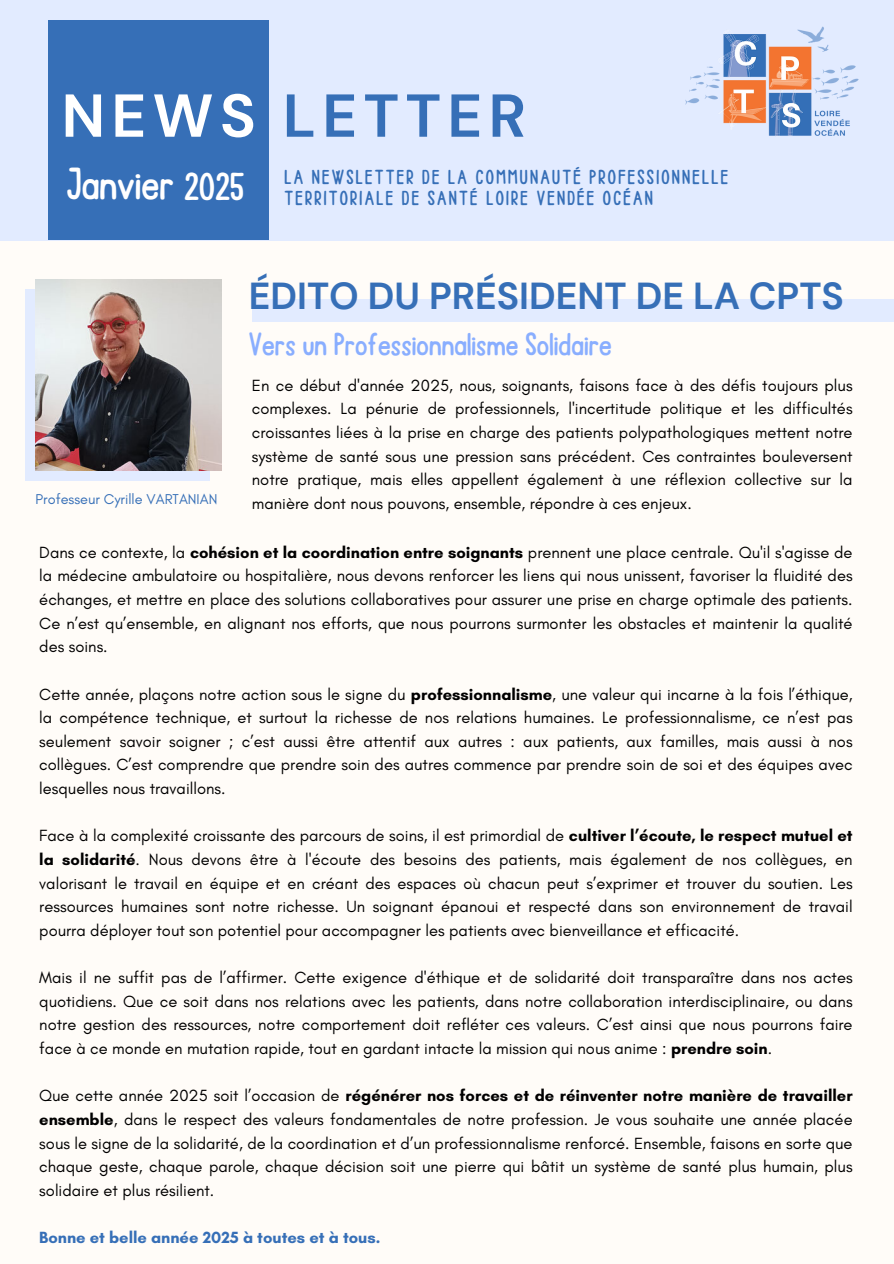
<style>
.page{position:relative;width:894px;height:1264px;background:#fff}
.page>*{position:absolute;margin:0;border:0;box-sizing:border-box;transform-origin:0 0}
.t1{font:700 60.45px "DM Sans";letter-spacing:.105em;color:#366fb7}
.t2{font:47.7px "Ballpoint";color:#fff}
.t3{font:40.95px "Ballpoint";color:#fff}
.t4{font:700 37.5px "DM Sans";color:#366fb7}
.t5{font:33.75px "Ballpoint";letter-spacing:.005em;color:#89aeff}
.t6{font:21.45px/21.1px "Ballpoint";letter-spacing:.105em;color:#366fb7}
.t7{font:16.5px/23.7px "Glacial Indifference";color:#000;text-align:justify}
.t8{font:700 16.5px "Glacial Indifference";color:#366fb7}
.t9{font:14.4px "Glacial Indifference";color:#366fb7}
.s1{color:#fff}
.s2{font-weight:700}
</style>
<div class="page">
<div style="left:0;top:0;width:893px;height:1263px;background:#fffcf8"></div>
<div style="left:25px;top:290px;width:185px;height:191px;background:#e2ebff"></div>
<img style="left:36px;top:279px;width:185px;height:192px">
<div style="left:0;top:0;width:893px;height:240px;background:#e2ebff"></div>
<div style="left:48px;top:21px;width:220px;height:219px;background:#366fb7"></div>
<img style="left:685px;top:26px;width:174px;height:110px">
<div style="left:252px;top:299px;width:641px;height:22px;background:#e2ebff"></div>
<p class="t1" style="left:62px;top:77px;width:466px"><span class="s1">NEWS</span> LETTER</p>
<h1 class="t2" style="left:67px;top:160px;width:109px">Janvier</h1>
<p class="t6" style="left:284px;top:167px;width:445px">LA NEWSLETTER DE LA COMMUNAUTÉ PROFESSIONNELLE<br>TERRITORIALE DE SANTÉ LOIRE VENDÉE OCÉAN</p>
<p class="t3" style="left:184px;top:167px;width:62px">2025</p>
<h2 class="t4" style="left:249px;top:272px;width:596px">ÉDITO DU PRÉSIDENT DE LA CPTS</h2>
<p class="t5" style="left:249px;top:328px;width:364px">Vers un Professionnalisme Solidaire</p>
<h4 class="t7" style="left:252px;top:373px;width:602px">En ce début d'année 2025, nous, soignants, faisons face à des défis toujours plus complexes. La pénurie de professionnels, l'incertitude politique et les difficultés croissantes liées à la prise en charge des patients polypathologiques mettent notre système de santé sous une pression sans précédent. Ces contraintes bouleversent notre pratique, mais elles appellent également à une réflexion collective sur la manière dont nous pouvons, ensemble, répondre à ces enjeux.</h4>
<h6 class="t7" style="left:39px;top:540px;width:814px">Dans ce contexte, la <span class="s2">cohésion et la coordination entre soignants</span> prennent une place centrale. Qu'il s'agisse de la médecine ambulatoire ou hospitalière, nous devons renforcer les liens qui nous unissent, favoriser la fluidité des échanges, et mettre en place des solutions collaboratives pour assurer une prise en charge optimale des patients.<br>Ce n’est qu’ensemble, en alignant nos efforts, que nous pourrons surmonter les obstacles et maintenir la qualité des soins.</h6>
<p class="t7" style="left:39px;top:682px;width:814px">Cette année, plaçons notre action sous le signe du <span class="s2">professionnalisme</span>, une valeur qui incarne à la fois l’éthique, la compétence technique, et surtout la richesse de nos relations humaines. Le professionnalisme, ce n’est pas seulement savoir soigner ; c’est aussi être attentif aux autres : aux patients, aux familles, mais aussi à nos collègues. C’est comprendre que prendre soin des autres commence par prendre soin de soi et des équipes avec lesquelles nous travaillons.</p>
<p class="t7" style="left:39px;top:823px;width:814px">Face à la complexité croissante des parcours de soins, il est primordial de <span class="s2">cultiver l’écoute, le respect mutuel et la solidarité</span>. Nous devons être à l'écoute des besoins des patients, mais également de nos collègues, en valorisant le travail en équipe et en créant des espaces où chacun peut s’exprimer et trouver du soutien. Les ressources humaines sont notre richesse. Un soignant épanoui et respecté dans son environnement de travail pourra déployer tout son potentiel pour accompagner les patients avec bienveillance et efficacité.</p>
<h3 class="t7" style="left:39px;top:965px;width:814px">Mais il ne suffit pas de l’affirmer. Cette exigence d'éthique et de solidarité doit transparaître dans nos actes quotidiens. Que ce soit dans nos relations avec les patients, dans notre collaboration interdisciplinaire, ou dans notre gestion des ressources, notre comportement doit refléter ces valeurs. C’est ainsi que nous pourrons faire face à ce monde en mutation rapide, tout en gardant intacte la mission qui nous anime : <span class="s2">prendre soin</span>.</h3>
<h5 class="t7" style="left:39px;top:1083px;width:814px">Que cette année 2025 soit l’occasion de <span class="s2">régénérer nos forces et de réinventer notre manière de travailler ensemble</span>, dans le respect des valeurs fondamentales de notre profession. Je vous souhaite une année placée sous le signe de la solidarité, de la coordination et d’un professionnalisme renforcé. Ensemble, faisons en sorte que chaque geste, chaque parole, chaque décision soit une pierre qui bâtit un système de santé plus humain, plus solidaire et plus résilient.</h5>
<p class="t8" style="left:39px;top:1227px;width:342px">Bonne et belle année 2025 à toutes et à tous.</p>
<p class="t9" style="left:36px;top:490px;width:183px">Professeur Cyrille VARTANIAN</p>
</div>
